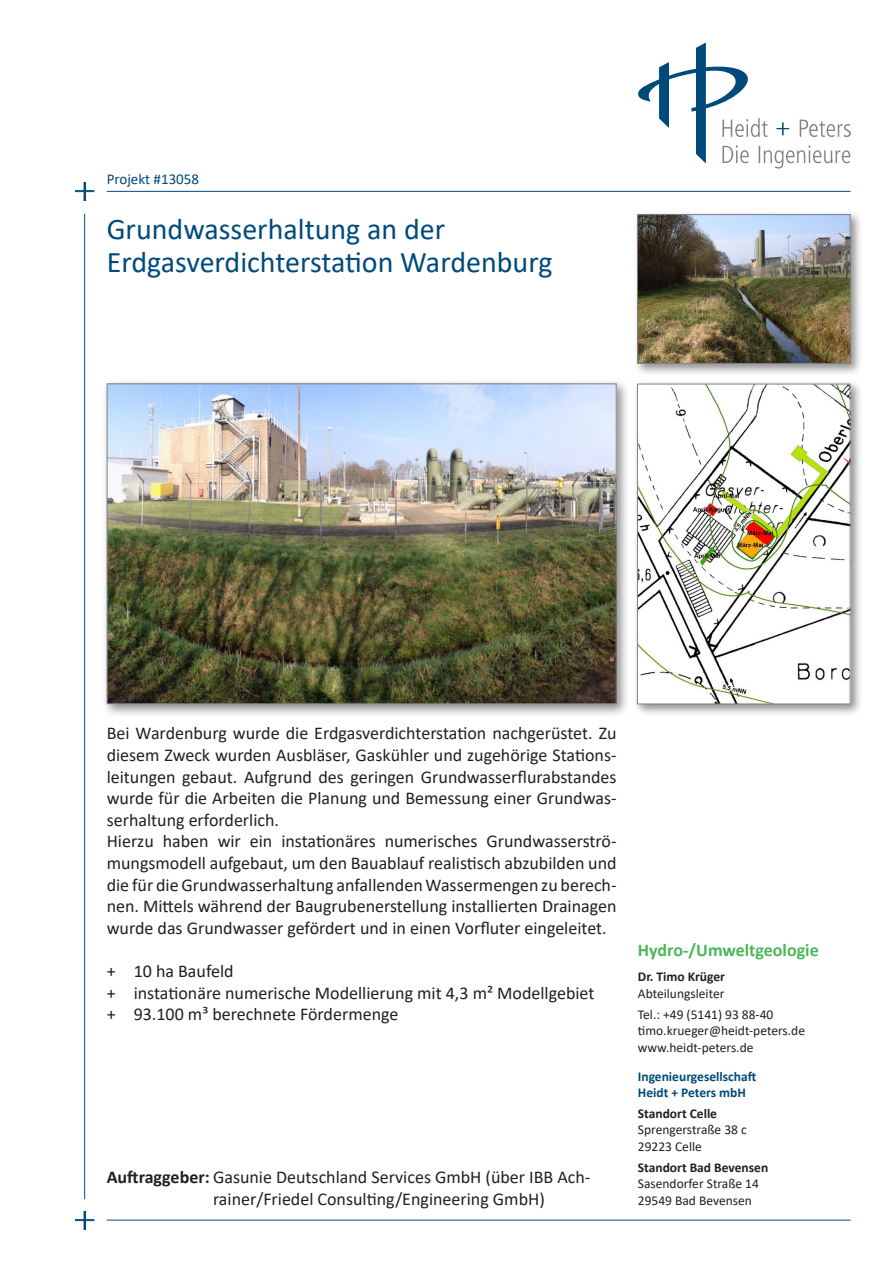
<style>
.page{position:relative;width:893px;height:1263px;background:#fff}
.page>*{position:absolute;margin:0;border:0;box-sizing:border-box;transform-origin:0 0}
.HPI_Titel{font:30px "Calibri";color:#004a7b}
.t1{font:18px/21.6px "Calibri";color:#231f20;text-align:justify}
.t2{font:700 18px "Calibri";color:#49b857}
.HPI_Projektnummer{font:15px "Calibri";color:#004a7b}
.t3{font:13.5px/16.5px "Calibri";color:#231f20}
.t4{font:700 13.5px "Calibri";color:#231f20}
.t5{font:700 13.5px/16.5px "Calibri";color:#004a7b}
.s1{font-weight:700}
</style>
<div class="page">
<svg style="left:638px;top:42px;width:213px;height:127px"></svg>
<img style="left:76px;top:182px;width:18px;height:19px">
<hr style="left:107px;top:191px;width:743px;height:1px;background:#004a7b">
<img style="left:76px;top:1211px;width:18px;height:19px">
<hr style="left:107px;top:1220px;width:743px;height:1px;background:#004a7b">
<hr style="left:84px;top:214px;width:1px;height:985px;background:#004a7b">
<div style="left:633px;top:380px;width:230px;height:337px;background:#231f20;opacity:.5"></div>
<img style="left:639px;top:386px;width:209px;height:316px">
<div style="left:637px;top:384px;width:213px;height:320px;border:1px solid #808285"></div>
<div style="left:102px;top:379px;width:528px;height:338px;background:#231f20;opacity:.5"></div>
<img style="left:109px;top:385px;width:506px;height:317px">
<div style="left:107px;top:383px;width:510px;height:321px;border:1px solid #808285"></div>
<div style="left:633px;top:210px;width:230px;height:166px;background:#231f20;opacity:.5"></div>
<img style="left:639px;top:216px;width:209px;height:146px">
<div style="left:637px;top:214px;width:213px;height:150px;border:1px solid #808285"></div>
<p class="HPI_Projektnummer" style="left:107px;top:169px;width:94px">Projekt #13058</p>
<p class="HPI_Titel" style="left:107px;top:208px;width:340px">Grundwasserhaltung an der</p>
<p class="HPI_Titel" style="left:107px;top:241px;width:447px">Erdgasverdichterstation Wardenburg</p>
<p class="t1" style="left:107px;top:722px;width:511px">Bei Wardenburg wurde die Erdgasverdichterstation nachgerüstet. Zu diesem Zweck wurden Ausbläser, Gaskühler und zugehörige Stations&shy;leitungen gebaut. Aufgrund des geringen Grundwasserflurabstandes wurde für die Arbeiten die Planung und Bemessung einer Grundwas&shy;serhaltung erforderlich.</p>
<p class="t1" style="left:107px;top:830px;width:511px">Hierzu haben wir ein instationäres numerisches Grundwasserströ&shy;mungsmodell aufgebaut, um den Bauablauf realistisch abzubilden und die für die Grundwasserhaltung anfallenden Wassermengen zu berech&shy;nen. Mittels während der Baugrubenerstellung installierten Drainagen wurde das Grundwasser gefördert und in einen Vorfluter eingeleitet.</p>
<p class="t1" style="left:107px;top:960px;width:128px">+ 10 ha Baufeld</p>
<p class="t1" style="left:107px;top:981px;width:489px">+ instationäre numerische Modellierung mit 4,3 m² Modellgebiet</p>
<p class="t1" style="left:107px;top:1003px;width:293px">+ 93.100 m³ berechnete Fördermenge</p>
<p class="t1" style="left:213px;top:1166px;width:379px;text-indent:-106px"><span class="s1">Auftraggeber:</span> Gasunie Deutschland Services GmbH (über IBB Ach&shy;rainer/Friedel Consulting/Engineering GmbH)</p>
<p class="t2" style="left:638px;top:938px;width:182px">Hydro-/Umweltgeologie</p>
<p class="t4" style="left:638px;top:967px;width:89px">Dr. Timo Krüger</p>
<p class="t3" style="left:638px;top:985px;width:88px">Abteilungsleiter</p>
<p class="t3" style="left:638px;top:1005px;width:137px">Tel.: +49 (5141) 93 88-40</p>
<p class="t3" style="left:638px;top:1022px;width:169px">timo.krueger@heidt-peters.de</p>
<p class="t3" style="left:638px;top:1038px;width:117px">www.heidt-peters.de</p>
<p class="t5" style="left:638px;top:1067px;width:120px">Ingenieurgesellschaft<br>Heidt + Peters mbH</p>
<p class="t4" style="left:638px;top:1104px;width:81px">Standort Celle</p>
<p class="t3" style="left:638px;top:1121px;width:110px">Sprengerstraße 38 c<br>29223 Celle</p>
<p class="t4" style="left:638px;top:1157px;width:132px">Standort Bad Bevensen</p>
<p class="t3" style="left:638px;top:1175px;width:123px">Sasendorfer Straße 14<br>29549 Bad Bevensen</p>
</div>
